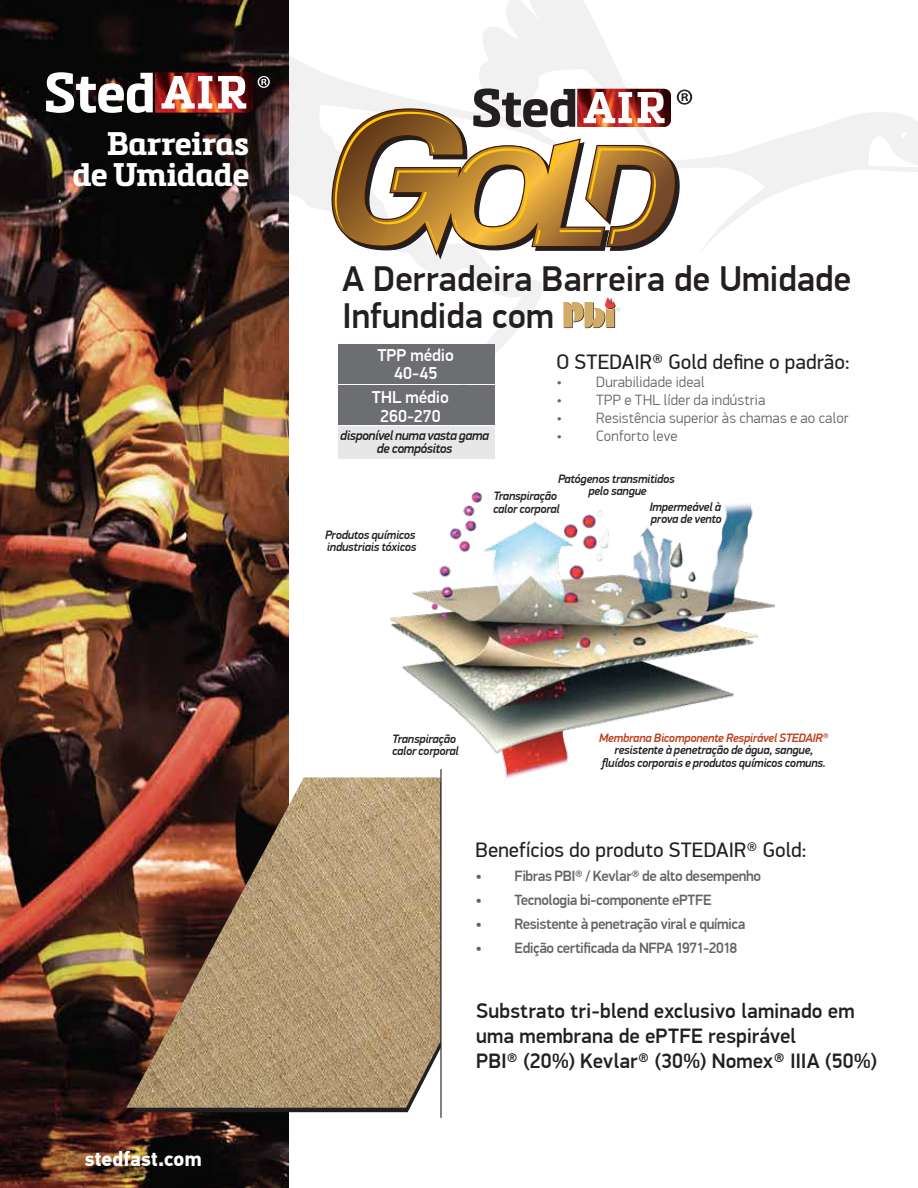
<style>
.page{position:relative;width:918px;height:1188px;background:#fff}
.page>*{position:absolute;margin:0;border:0;box-sizing:border-box;transform-origin:0 0}
.t1{font:500 36px/37.2px "PF Din Display Pro";color:#231f20}
.t2{font:700 32.25px/30.9px "Metronic Slab Pro";letter-spacing:-.02em;color:#fff;text-align:right}
.t3{font:500 21px/25.2px "PF Din Display Pro";letter-spacing:.005em;color:#231f20}
.t4{font:21px "PF Din Display Pro";letter-spacing:.005em;color:#231f20}
.t5{font:700 21px "PF Din Text Pro";color:#fff}
.t6{font:500 17.25px/18.1px "PF Din Display Pro";color:#fff;text-align:center}
.t7{font:500 15px "PF Din Display Pro";letter-spacing:-.025em;color:#636466}
.t8{font:300 15px "PF Din Display Pro";letter-spacing:.01em;color:#636466}
.t9{font:italic 500 13.5px/12.1px "PF Din Display Pro";letter-spacing:-.035em;color:#231f20;text-align:center}
.t10{font:italic 500 12.15px/12.1px "PF Din Display Pro";letter-spacing:-.02em;color:#231f20}
.t11{font:italic 500 12.15px "PF Din Display Pro";letter-spacing:-.02em;color:#bc3d19}
</style>
<div class="page">
<svg style="left:289px;top:0;width:629px;height:427px"></svg>
<img style="left:0;top:0;width:289px;height:1188px">
<img style="left:46px;top:72px;width:224px;height:41px">
<svg style="left:330px;top:88px;width:362px;height:172px"></svg>
<div style="left:338px;top:386px;width:157px;height:39px;background:#6d6e71"></div>
<div style="left:338px;top:427px;width:157px;height:32px;background:#e6e7e8"></div>
<div style="left:338px;top:344px;width:157px;height:39px;background:#6d6e71"></div>
<img style="left:390px;top:493px;width:385px;height:286px">
<img style="left:126px;top:777px;width:314px;height:331px">
<hr style="left:440px;top:770px;width:2px;height:347px;background:#231f20">
<svg style="left:563px;top:297px;width:57px;height:31px"></svg>
<h2 class="t2" style="left:72px;top:127px;width:178px">Barreiras de Umidade</h2>
<h3 class="t5" style="left:85px;top:1146px;width:119px">stedfast.com</h3>
<h1 class="t1" style="left:342px;top:261px;width:511px">A Derradeira Barreira de Umidade<br>Infundida com</h1>
<h3 class="t6" style="left:377px;top:346px;width:78px">TPP médio<br>40-45</h3>
<h3 class="t6" style="left:372px;top:389px;width:79px">THL médio<br>260-270</h3>
<p class="t9" style="left:340px;top:430px;width:150px">disponível numa vasta gama de compósitos</p>
<h3 class="t4" style="left:557px;top:350px;width:295px">O STEDAIR® Gold define o padrão:</h3>
<p class="t8" style="left:557px;top:374px;width:150px">• Durabilidade ideal</p>
<p class="t8" style="left:557px;top:392px;width:210px">• TPP e THL líder da indústria</p>
<p class="t8" style="left:557px;top:410px;width:294px">• Resistência superior às chamas e ao calor</p>
<p class="t8" style="left:557px;top:428px;width:123px">• Conforto leve</p>
<p class="t10" style="left:325px;top:529px;width:93px">Produtos químicos industriais tóxicos</p>
<p class="t10" style="left:558px;top:473px;width:118px;text-align:center">Patógenos transmitidos pelo sangue</p>
<p class="t10" style="left:493px;top:490px;width:68px">Transpiração calor corporal</p>
<p class="t10" style="left:649px;top:501px;width:74px">Impermeável à prova de vento</p>
<p class="t10" style="left:392px;top:733px;width:68px">Transpiração calor corporal</p>
<p class="t11" style="left:599px;top:731px;width:232px">Membrana Bicomponente Respirável STEDAIR®</p>
<p class="t10" style="left:602px;top:744px;width:226px;text-align:center">resistente à penetração de água, sangue, fluídos corporais e produtos químicos comuns.</p>
<h3 class="t4" style="left:476px;top:837px;width:333px">Benefícios do produto STEDAIR® Gold:</h3>
<p class="t7" style="left:476px;top:867px;width:287px">• Fibras PBI® / Kevlar® de alto desempenho</p>
<p class="t7" style="left:476px;top:891px;width:238px">• Tecnologia bi-componente ePTFE</p>
<p class="t7" style="left:476px;top:915px;width:271px">• Resistente à penetração viral e química</p>
<p class="t7" style="left:476px;top:939px;width:263px">• Edição certificada da NFPA 1971-2018</p>
<h3 class="t3" style="left:476px;top:999px;width:402px">Substrato tri-blend exclusivo laminado em uma membrana de ePTFE respirável<br>PBI® (20%) Kevlar® (30%) Nomex® IIIA (50%)</h3>
</div>
